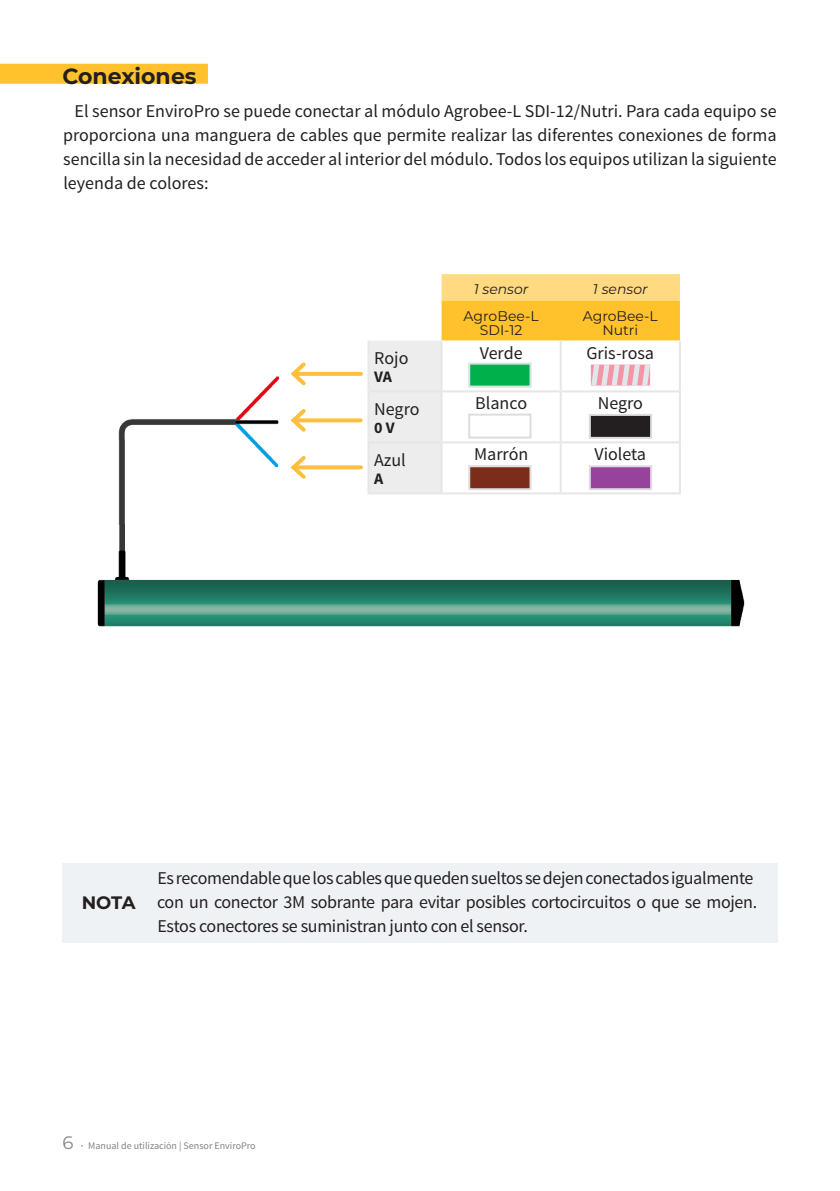
<style>
.page{position:relative;width:840px;height:1191px;background:#fff}
.page>*{position:absolute;margin:0;border:0;box-sizing:border-box;transform-origin:0 0}
.t1{font:700 22px "Montserrat";color:#231f20}
.t2{font:18px/24px "Source Sans Pro";letter-spacing:-.02em;color:#231f20;text-align:justify}
.t3{font:18px "Source Sans Pro";color:#231f20}
.t4{font:700 18px "Montserrat";color:#231f20}
.t5{font:700 16px "Source Sans Pro";color:#231f20}
.t6{font:14px/14px "Montserrat";color:#231f20;text-align:center}
.t7{font:italic 14px "Montserrat";color:#231f20}
.t8{font:10px "Source Sans Pro";color:#808285}
.s1{font-family:"Montserrat";font-size:18px}
.s2{font-weight:600}
</style>
<div class="page">
<div style="left:0;top:64px;width:208px;height:20px;background:#ffc22c"></div>
<hr style="left:678px;top:341px;width:2px;height:50px;background:#e5e6e8">
<hr style="left:367px;top:341px;width:2px;height:50px;background:#e6e9e6">
<svg style="left:368px;top:274px;width:311px;height:100px"></svg>
<div style="left:62px;top:863px;width:715px;height:80px;background:#eff2f5"></div>
<img style="left:97px;top:374px;width:648px;height:253px">
<svg style="left:309px;top:465px;width:52px;height:4px"></svg>
<svg style="left:287px;top:452px;width:22px;height:30px"></svg>
<svg style="left:309px;top:418px;width:51px;height:4px"></svg>
<svg style="left:287px;top:405px;width:22px;height:30px"></svg>
<svg style="left:309px;top:372px;width:52px;height:4px"></svg>
<svg style="left:287px;top:362px;width:22px;height:27px"></svg>
<p class="t1" style="left:62px;top:60px;width:136px">Conexiones</p>
<p class="t2" style="left:63px;top:99px;width:714px;text-indent:11px">El sensor EnviroPro se puede conectar al módulo Agrobee-L SDI-12/Nutri. Para cada equipo se proporciona una manguera de cables que permite realizar las diferentes conexiones de forma sencilla sin la necesidad de acceder al interior del módulo. Todos los equipos utilizan la siguiente leyenda de colores:</p>
<p class="t2" style="left:374px;top:346px;width:36px">Rojo</p>
<p class="t5" style="left:374px;top:366px;width:19px">VA</p>
<p class="t2" style="left:374px;top:397px;width:47px">Negro</p>
<p class="t5" style="left:374px;top:417px;width:22px">0 V</p>
<p class="t2" style="left:374px;top:448px;width:33px">Azul</p>
<p class="t5" style="left:374px;top:468px;width:11px">A</p>
<p class="t7" style="left:473px;top:280px;width:56px">1 sensor</p>
<p class="t7" style="left:592px;top:280px;width:56px">1 sensor</p>
<p class="t6" style="left:463px;top:308px;width:76px">AgroBee-L<br>SDI-12</p>
<p class="t6" style="left:582px;top:308px;width:76px">AgroBee-L<br>Nutri</p>
<p class="t2" style="left:479px;top:341px;width:44px">Verde</p>
<p class="t3" style="left:586px;top:341px;width:69px">Gris-rosa</p>
<p class="t2" style="left:475px;top:392px;width:53px">Blanco</p>
<p class="t2" style="left:597px;top:392px;width:47px">Negro</p>
<p class="t2" style="left:473px;top:443px;width:56px">Marrón</p>
<p class="t3" style="left:594px;top:443px;width:53px">Violeta</p>
<p class="t4" style="left:82px;top:890px;width:55px">NOTA</p>
<p class="t2" style="left:157px;top:866px;width:601px;text-align:left">Es recomendable que los cables que queden sueltos se dejen conectados igualmente con un conector 3M sobrante para evitar posibles cortocircuitos o que se mojen.<br>Estos conectores se suministran junto con el sensor.</p>
<p class="t8" style="left:62px;top:1139px;width:195px"><span class="s1">6</span> <span class="s2">·</span> Manual de utilización | Sensor EnviroPro</p>
</div>
